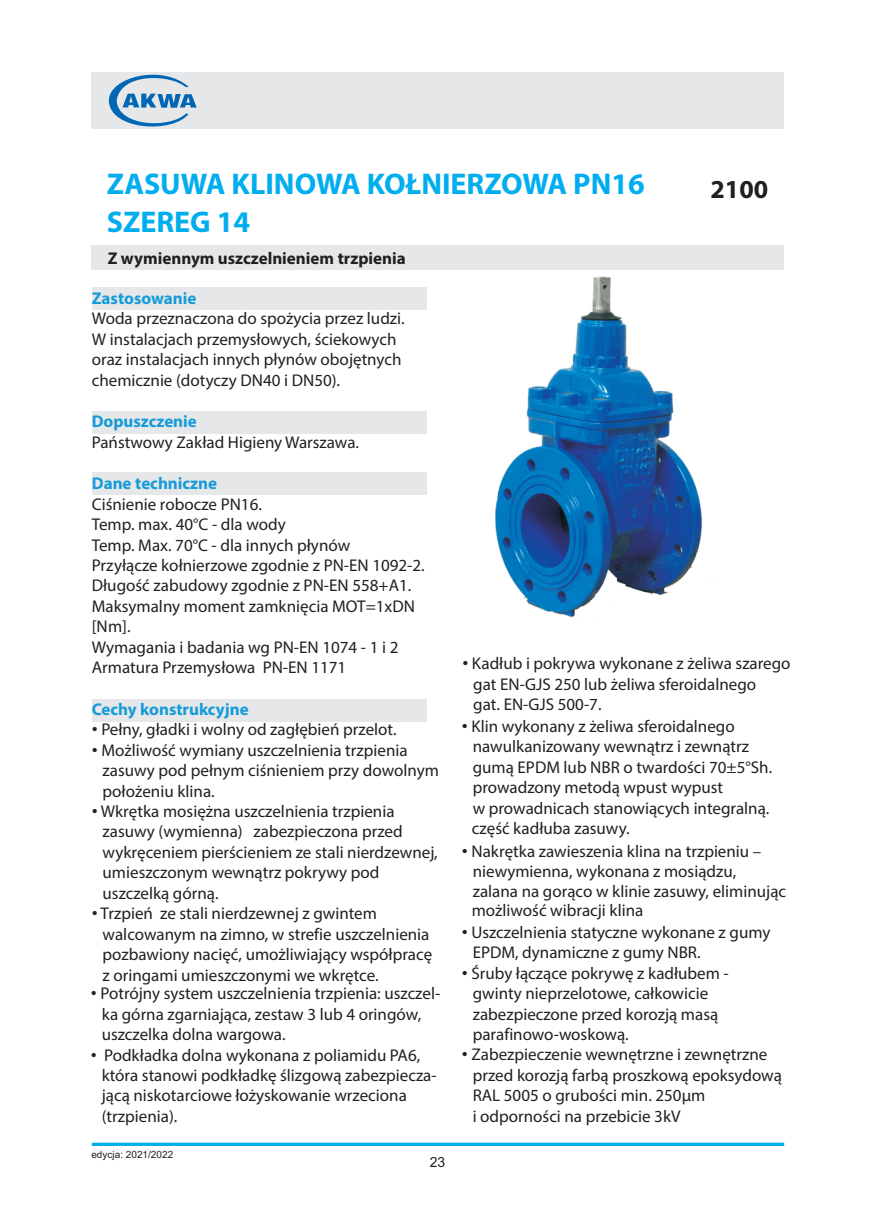
<style>
.page{position:relative;width:876px;height:1227px;background:#fff}
.page>*{position:absolute;margin:0;border:0;box-sizing:border-box;transform-origin:0 0}
.t1{font:700 30px "Myriad Pro";color:#00aeef}
.t2{font:700 26px "Myriad Pro";color:#231f20}
.t3{font:17px/20.4px "Myriad Pro";color:#231f20}
.t4{font:700 17px "Myriad Pro";color:#159bd8}
.t5{font:700 17px "Myriad Pro";color:#231f20}
.t6{font:14px "Arial";color:#231f20}
.t7{font:10px "Arial Cyr";color:#231f20}
.s1{font-family:"Arial"}
</style>
<div class="page">
<img style="left:495px;top:276px;width:218px;height:341px">
<div style="left:92px;top:72px;width:691px;height:57px;background:#e6e7e9"></div>
<div style="left:92px;top:245px;width:691px;height:25px;background:#e6e7e9"></div>
<svg style="left:92px;top:1142px;width:691px;height:4px;background:#2ebcf1"></svg>
<svg style="left:109px;top:74px;width:87px;height:53px"></svg>
<div style="left:92px;top:287px;width:334px;height:23px;background:#e6e7e9"></div>
<div style="left:92px;top:411px;width:334px;height:22px;background:#e6e7e9"></div>
<div style="left:92px;top:473px;width:334px;height:22px;background:#e6e7e9"></div>
<div style="left:92px;top:699px;width:334px;height:22px;background:#e6e7e9"></div>
<h1 class="t1" style="left:107px;top:172px;width:539px">ZASUWA KLINOWA KOŁNIERZOWA PN16</h1>
<h2 class="t2" style="left:710px;top:178px;width:59px">2100</h2>
<h1 class="t1" style="left:107px;top:209px;width:145px">SZEREG 14</h1>
<p class="t5" style="left:108px;top:251px;width:299px">Z wymiennym uszczelnieniem trzpienia</p>
<p class="t4" style="left:92px;top:291px;width:106px">Zastosowanie</p>
<p class="t3" style="left:92px;top:310px;width:314px">Woda przeznaczona do spożycia przez ludzi.<br>W instalacjach przemysłowych, ściekowych oraz instalacjach innych płynów obojętnych chemicznie (dotyczy DN40 i DN50).</p>
<p class="t4" style="left:92px;top:414px;width:106px">Dopuszczenie</p>
<p class="t3" style="left:92px;top:433px;width:269px">Państwowy Zakład Higieny Warszawa.</p>
<p class="t4" style="left:92px;top:476px;width:127px">Dane techniczne</p>
<p class="t3" style="left:92px;top:495px;width:334px">Ciśnienie robocze PN16.<br>Temp. max. 40°C - dla wody<br>Temp. Max. 70°C - dla innych płynów<br>Przyłącze kołnierzowe zgodnie z PN-EN 1092-2.<br>Długość zabudowy zgodnie z PN-EN 558+A1.<br>Maksymalny moment zamknięcia MOT=1xDN [Nm].<br>Wymagania i badania wg PN-EN 1074 - 1 i 2<br>Armatura Przemysłowa PN-EN 1171</p>
<p class="t4" style="left:92px;top:702px;width:158px">Cechy konstrukcyjne</p>
<p class="t3" style="left:92px;top:721px;width:306px"><span class="s1">•</span> Pełny, gładki i wolny od zagłębień przelot.</p>
<p class="t3" style="left:103px;top:741px;width:337px;text-indent:-11px"><span class="s1">•</span> Możliwość wymiany uszczelnienia trzpienia zasuwy pod pełnym ciśnieniem przy dowolnym położeniu klina.</p>
<p class="t3" style="left:103px;top:802px;width:336px;text-indent:-11px"><span class="s1">•</span> Wkrętka mosiężna uszczelnienia trzpienia zasuwy (wymienna) zabezpieczona przed wykręceniem pierścieniem ze stali nierdzewnej, umieszczonym wewnątrz pokrywy pod uszczelką górną.</p>
<p class="t3" style="left:102px;top:904px;width:331px;text-indent:-11px"><span class="s1">•</span> Trzpień ze stali nierdzewnej z gwintem walcowanym na zimno, w strefie uszczelnienia pozbawiony nacięć, umożliwiający współpracę z oringami umieszczonymi we wkrętce.</p>
<p class="t3" style="left:102px;top:984px;width:340px;text-indent:-11px"><span class="s1">•</span> Potrójny system uszczelnienia trzpienia: uszczel&shy;ka górna zgarniająca, zestaw 3 lub 4 oringów, uszczelka dolna wargowa.</p>
<p class="t3" style="left:102px;top:1046px;width:336px;text-indent:-11px"><span class="s1">•</span> Podkładka dolna wykonana z poliamidu PA6, która stanowi podkładkę ślizgową zabezpiecza&shy;jącą niskotarciowe łożyskowanie wrzeciona (trzpienia).</p>
<p class="t7" style="left:91px;top:1151px;width:83px">edycja: 20<span class="s1">21/2022</span></p>
<p class="t6" style="left:429px;top:1156px;width:17px">23</p>
<p class="t3" style="left:473px;top:655px;width:318px;text-indent:-11px"><span class="s1">•</span> Kadłub i pokrywa wykonane z żeliwa szarego gat EN-GJS 250 lub żeliwa sferoidalnego<br>gat. EN-GJS 500-7.</p>
<p class="t3" style="left:472px;top:717px;width:301px;text-indent:-11px"><span class="s1">•</span> Klin wykonany z żeliwa sferoidalnego nawulkanizowany wewnątrz i zewnątrz gumą EPDM lub NBR o twardości 70±5°Sh. prowadzony metodą wpust wypust<br>w prowadnicach stanowiących integralną.</p>
<p class="t3" style="left:472px;top:842px;width:315px;text-indent:-11px"><span class="s1">•</span> Nakrętka zawieszenia klina na trzpieniu – niewymienna, wykonana z mosiądzu,<br>zalana na gorąco w klinie zasuwy, eliminując</p>
<p class="t3" style="left:472px;top:923px;width:299px;text-indent:-11px"><span class="s1">•</span> Uszczelnienia statyczne wykonane z gumy<br>EPDM, dynamiczne z gumy NBR.</p>
<p class="t3" style="left:472px;top:964px;width:257px;text-indent:-11px"><span class="s1">•</span> Śruby łączące pokrywę z kadłubem - gwinty nieprzelotowe, całkowicie zabezpieczone przed korozją masą parafinowo-woskową.</p>
<p class="t3" style="left:472px;top:1046px;width:310px;text-indent:-11px"><span class="s1">•</span> Zabezpieczenie wewnętrzne i zewnętrzne przed korozją farbą proszkową epoksydową RAL 5005 o grubości min. 250µm<br>i odporności na przebicie 3kV</p>
<p class="t3" style="left:471px;top:819px;width:159px">część kadłuba zasuwy.</p>
<p class="t3" style="left:471px;top:902px;width:173px">możliwość wibracji klina</p>
</div>
